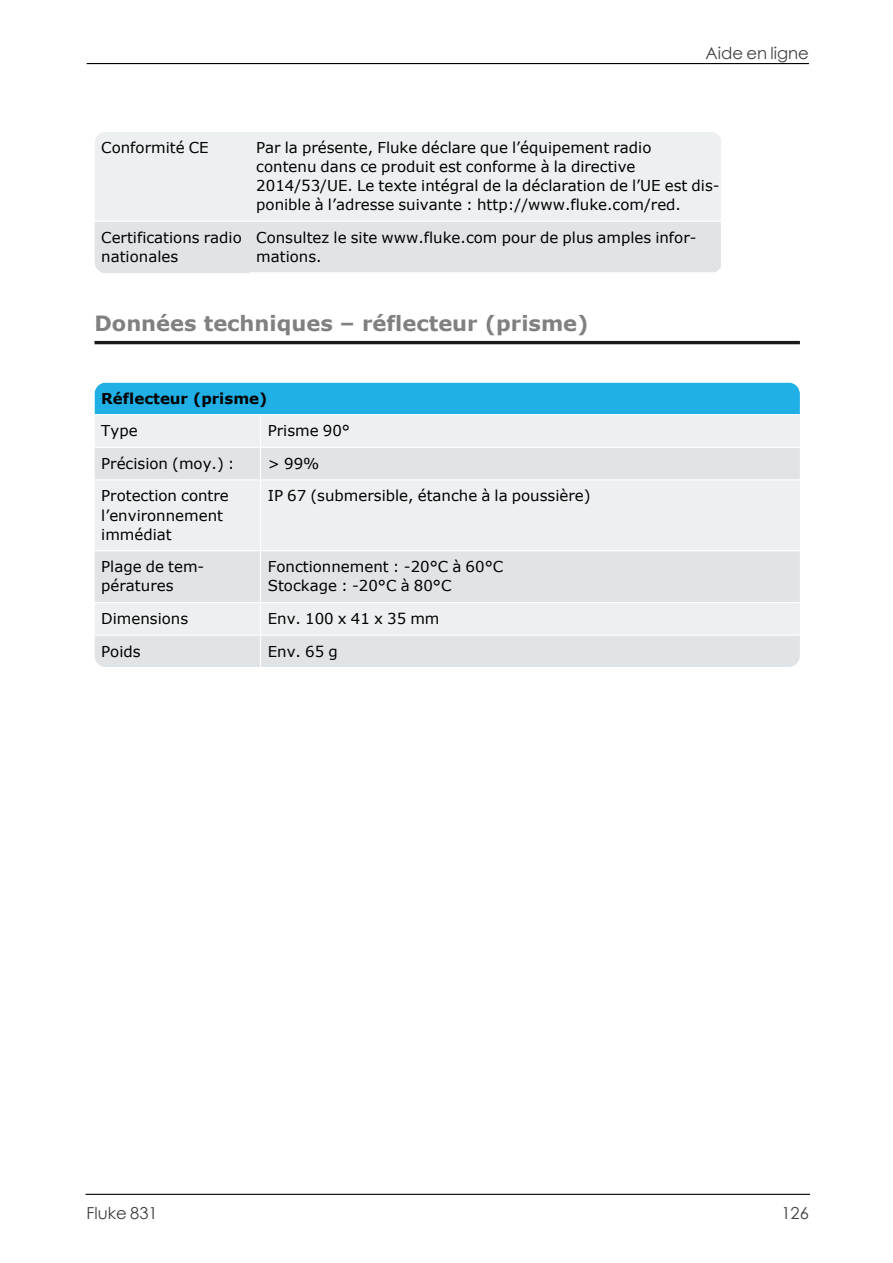
<style>
.page{position:relative;width:893px;height:1263px;background:#fff}
.page>*{position:absolute;margin:0;border:0;box-sizing:border-box;transform-origin:0 0}
.t1{font:700 21px "Verdana";color:#808080}
.t2{font:16.5px "Century Gothic";color:#404040}
.t3{font:15px/19.2px "Verdana";color:#000}
.t4{font:700 15px "Verdana";color:#000}
</style>
<div class="page">
<hr style="left:86px;top:1194px;width:724px;height:1px;background:#000">
<hr style="left:87px;top:63px;width:722px;height:1px;background:#000">
<div style="left:94px;top:132px;width:155px;height:90px;background:#edf0f1"></div>
<div style="left:94px;top:222px;width:155px;height:51px;background:#e1e4e6"></div>
<hr style="left:94px;top:220px;width:155px;height:2px;background:#fff">
<svg style="left:249px;top:132px;width:472px;height:141px;background:#e8ebed"></svg>
<hr style="left:94px;top:341px;width:706px;height:3px;background:#191919">
<div style="left:94px;top:382px;width:706px;height:33px;background:#20b0e6"></div>
<div style="left:261px;top:415px;width:539px;height:33px;background:#edf0f1"></div>
<div style="left:261px;top:448px;width:539px;height:32px;background:#e1e4e6"></div>
<div style="left:261px;top:480px;width:539px;height:71px;background:#edf0f1"></div>
<div style="left:261px;top:551px;width:539px;height:52px;background:#e1e4e6"></div>
<div style="left:261px;top:603px;width:539px;height:33px;background:#edf0f1"></div>
<div style="left:94px;top:636px;width:167px;height:31px;background:#e1e4e6"></div>
<div style="left:261px;top:636px;width:539px;height:31px;background:#e1e4e6"></div>
<hr style="left:94px;top:414px;width:706px;height:1px;background:#fff">
<hr style="left:261px;top:447px;width:539px;height:1px;background:#fff">
<hr style="left:261px;top:479px;width:539px;height:1px;background:#fff">
<hr style="left:261px;top:550px;width:539px;height:1px;background:#fff">
<hr style="left:261px;top:602px;width:539px;height:1px;background:#fff">
<svg style="left:94px;top:414px;width:168px;height:221px;background:#e9eced"></svg>
<hr style="left:261px;top:634px;width:539px;height:2px;background:#fff">
<hr style="left:260px;top:636px;width:1px;height:31px;background:#fff">
<p class="t2" style="left:705px;top:47px;width:105px">Aide en ligne</p>
<p class="t3" style="left:101px;top:139px;width:109px">Conformité CE</p>
<p class="t3" style="left:256px;top:139px;width:465px">Par la présente, Fluke déclare que l’équipement radio<br>contenu dans ce produit est conforme à la directive 2014/53/UE. Le texte intégral de la déclaration de l’UE est dis&shy;ponible à l’adresse suivante : http://www.fluke.com/red.</p>
<p class="t3" style="left:101px;top:229px;width:142px">Certifications radio nationales</p>
<p class="t3" style="left:256px;top:229px;width:442px">Consultez le site www.fluke.com pour de plus amples infor&shy;mations.</p>
<h1 class="t1" style="left:94px;top:314px;width:496px">Données techniques – réflecteur (prisme)</h1>
<p class="t4" style="left:101px;top:392px;width:168px">Réflecteur (prisme)</p>
<p class="t3" style="left:101px;top:422px;width:38px">Type</p>
<p class="t3" style="left:268px;top:422px;width:84px">Prisme 90°</p>
<p class="t3" style="left:101px;top:455px;width:135px">Précision (moy.) :</p>
<p class="t3" style="left:268px;top:455px;width:53px">&gt; 99%</p>
<p class="t3" style="left:101px;top:488px;width:129px">Protection contre l’environnement immédiat</p>
<p class="t3" style="left:268px;top:488px;width:324px">IP 67 (submersible, étanche à la poussière)</p>
<p class="t3" style="left:101px;top:558px;width:105px">Plage de tem&shy;pératures</p>
<p class="t3" style="left:268px;top:558px;width:237px">Fonctionnement : -20°C à 60°C<br>Stockage : -20°C à 80°C</p>
<p class="t3" style="left:101px;top:610px;width:88px">Dimensions</p>
<p class="t3" style="left:268px;top:610px;width:173px">Env. 100 x 41 x 35 mm</p>
<p class="t3" style="left:101px;top:643px;width:41px">Poids</p>
<p class="t3" style="left:268px;top:643px;width:71px">Env. 65 g</p>
<p class="t2" style="left:87px;top:1207px;width:73px">Fluke 831</p>
<p class="t2" style="left:781px;top:1207px;width:29px">126</p>
</div>
